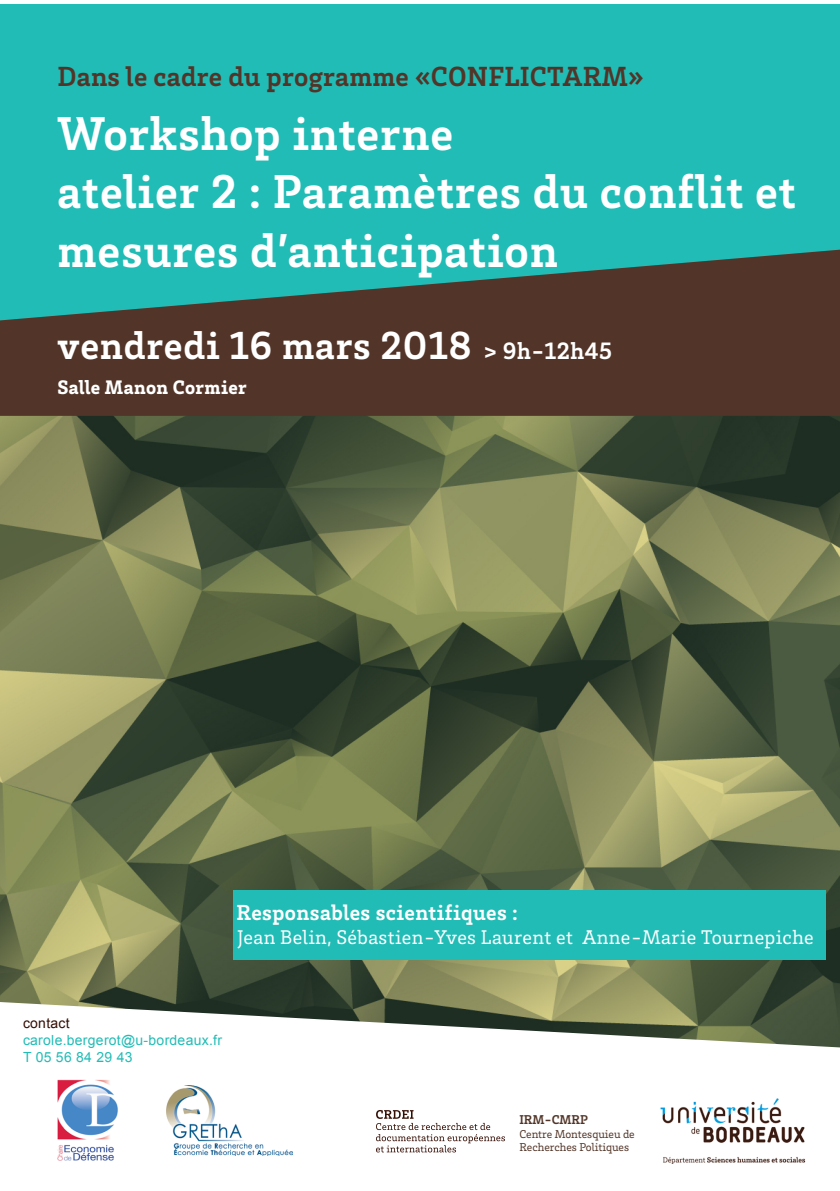
<style>
.page{position:relative;width:840px;height:1191px;background:#fff}
.page>*{position:absolute;margin:0;border:0;box-sizing:border-box;transform-origin:0 0}
.t1{font:700 48.6px/58.4px "Brix Slab";letter-spacing:.02em;color:#fff}
.t2{font:700 40.2px "Brix Slab";letter-spacing:.02em;color:#fff}
.t3{font:700 28.4px "Brix Slab";letter-spacing:.01em;color:#523528}
.t4{font:700 22.2px "Brix Slab";letter-spacing:.02em;color:#fff}
.t5{font:20.2px "Brix Slab";letter-spacing:.02em;color:#fff}
.t6{font:900 20px "Brix Slab";letter-spacing:.02em;color:#fff}
.t7{font:14px/16.8px "Arial";letter-spacing:.02em;color:#22bcb6}
.t8{font:700 13.2px "Brix Slab";color:#523528}
.t9{font:11.6px/13.2px "Brix Slab";color:#523528}
.s1{font-size:24.4px}
.s2{color:#340d03}
</style>
<div class="page">
<img style="left:0;top:416px;width:839px;height:631px">
<div style="left:0;top:5px;width:839px;height:339px;background:#22bcb6"></div>
<svg style="left:0;top:250px;width:839px;height:166px;fill:#523528"></svg>
<div style="left:233px;top:890px;width:591px;height:69px;background:#22bcb6"></div>
<img style="left:167px;top:1085px;width:125px;height:70px">
<img style="left:660px;top:1098px;width:146px;height:65px">
<img style="left:57px;top:1079px;width:61px;height:82px">
<svg style="left:376px;top:1110px;width:129px;height:43px"></svg>
<div style="left:500px;top:1151px;width:14px;height:17px;background:#fff"></div>
<p class="t3" style="left:57px;top:57px;width:587px">Dans le cadre du programme «CONFLICTARM»</p>
<p class="t1" style="left:57px;top:102px;width:739px">Workshop interne<br>atelier 2 : Paramètres du conflit et mesures d’anticipation</p>
<p class="t2" style="left:57px;top:319px;width:555px">vendredi 16 mars 2018 <span class="s1">&gt; 9h-12h45</span></p>
<p class="t6" style="left:57px;top:374px;width:190px">Salle Manon Cormier</p>
<p class="t4" style="left:236px;top:897px;width:283px">Responsables scientifiques :</p>
<p class="t5" style="left:237px;top:924px;width:577px">Jean Belin, Sébastien-Yves Laurent et Anne-Marie Tournepiche</p>
<p class="t7" style="left:23px;top:1015px;width:200px"><span class="s2">contact </span>carole.bergerot@u-bordeaux.fr<br>T 05 56 84 29 43</p>
<p class="t8" style="left:519px;top:1111px;width:70px">IRM-CMRP</p>
<p class="t9" style="left:519px;top:1126px;width:117px">Centre Montesquieu de<br>Recherches Politiques</p>
</div>
